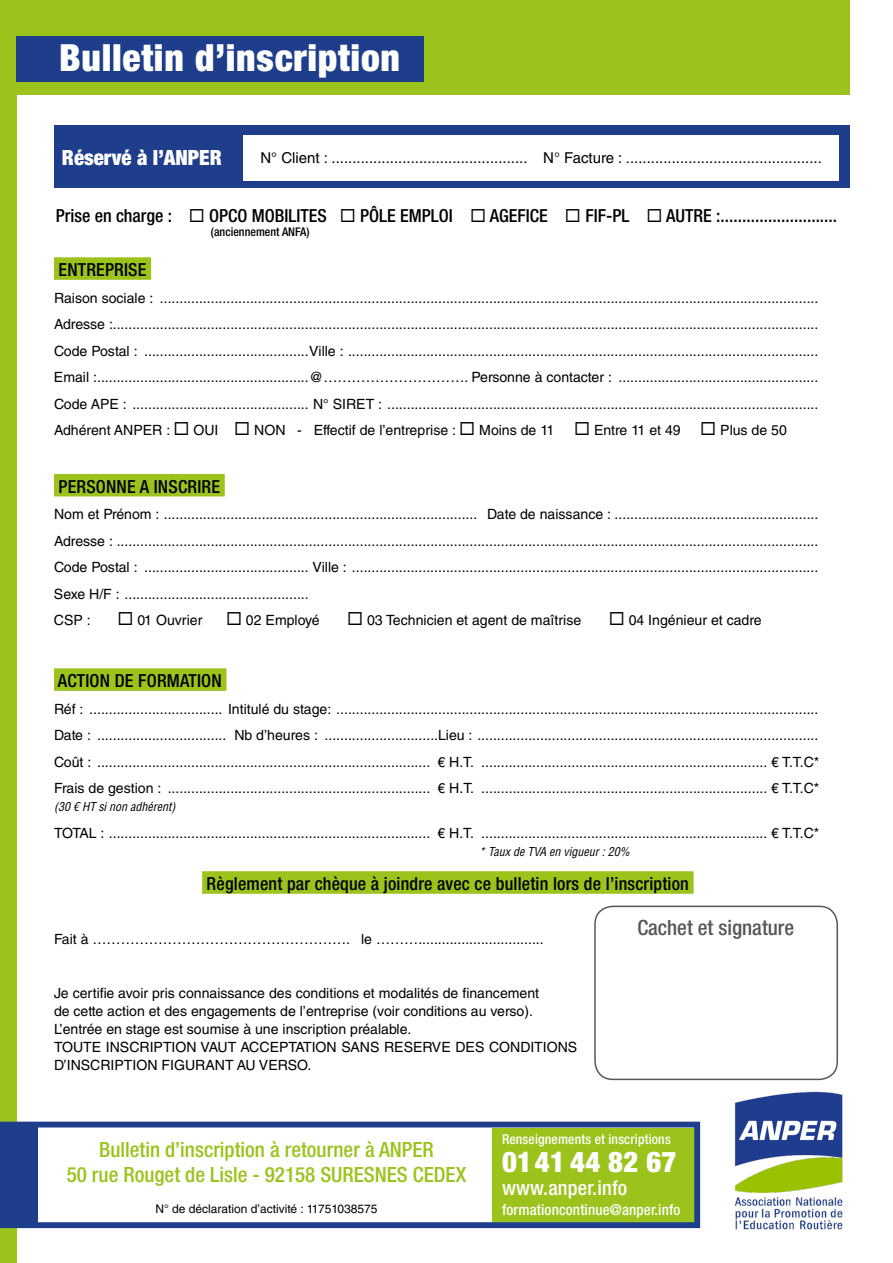
<style>
.page{position:relative;width:893px;height:1263px;background:#fff}
.page>*{position:absolute;margin:0;border:0;box-sizing:border-box;transform-origin:0 0}
.t1{font:900 condensed 37.5px "Helvetica Neue";letter-spacing:.02em;color:#fff}
.t2{font:900 condensed 28.65px "Helvetica Neue";letter-spacing:.01em;color:#fff}
.t3{font:500 condensed 21px/25.2px "Helvetica Neue";color:#9bc31c;text-align:center}
.t4{font:500 condensed 21px "Helvetica Neue";color:#575756}
.t5{font:900 condensed 21px "Helvetica Neue";color:#fff}
.t6{font:500 condensed 20.4px "Helvetica Neue";letter-spacing:.01em;color:#fff}
.t7{font:500 condensed 18px "Helvetica Neue";letter-spacing:.01em;color:#000}
.t8{font:15px "Helvetica LT Std";color:#000}
.t9{font:500 condensed 15px "Helvetica Neue";letter-spacing:.01em;color:#fff}
.t10{font:14.1px/26.5px "Helvetica LT Std";color:#000;text-align:justify}
.t11{font:500 condensed 13.65px "Helvetica Neue";letter-spacing:.01em;color:#fff}
.t12{font:italic condensed 12px "Helvetica LT Std";color:#000}
.t13{font:12px "Helvetica LT Std";color:#000}
.t14{font:500 condensed 12px "Helvetica Neue";color:#000}
</style>
<div class="page">
<div style="left:0;top:0;width:849px;height:94px;background:#9bc31c"></div>
<div style="left:0;top:0;width:16px;height:1263px;background:#9bc31c"></div>
<img style="left:734px;top:1091px;width:109px;height:139px">
<div style="left:16px;top:37px;width:407px;height:45px;background:#1e3e8c"></div>
<div style="left:54px;top:125px;width:795px;height:62px;background:#1e3e8c"></div>
<div style="left:54px;top:257px;width:97px;height:23px;background:#9bc31c"></div>
<div style="left:54px;top:474px;width:171px;height:22px;background:#9bc31c"></div>
<div style="left:54px;top:668px;width:172px;height:23px;background:#9bc31c"></div>
<div style="left:202px;top:871px;width:492px;height:23px;background:#9bc31c"></div>
<div style="left:243px;top:135px;width:596px;height:45px;background:#fff"></div>
<div style="left:594px;top:906px;width:244px;height:174px;border:2px solid #575756;border-radius:18px"></div>
<div style="left:492px;top:1128px;width:203px;height:97px;background:#9bc31c"></div>
<div style="left:0;top:1121px;width:700px;height:107px;border:6px solid #1e3e8c"></div>
<div style="left:0;top:1123px;width:38px;height:105px;background:#1e3e8c"></div>
<h1 class="t1" style="left:59px;top:35px;width:342px">Bulletin d’inscription</h1>
<h3 class="t5" style="left:62px;top:145px;width:161px">Réservé à l’ANPER</h3>
<p class="t8" style="left:260px;top:149px;width:563px">N° Client : ............................................... N° Facture : ...............................................</p>
<p class="t7" style="left:56px;top:205px;width:783px">Prise en charge : ◻ OPCO MOBILITES ◻ PÔLE EMPLOI ◻ AGEFICE ◻ FIF-PL ◻ AUTRE :...........................</p>
<p class="t14" style="left:211px;top:224px;width:100px">(anciennement ANFA)</p>
<p class="t7" style="left:58px;top:259px;width:89px">ENTREPRISE</p>
<p class="t10" style="left:54px;top:284px;width:766px">Raison sociale : ........................................................................................................................................................................<br>Adresse :....................................................................................................................................................................................<br>Code Postal : ..........................................Ville : ........................................................................................................................<br>Email :......................................................@…………………………. Personne à contacter : ...................................................<br>Code APE : ............................................. N° SIRET : ..............................................................................................................<br>Adhérent ANPER : ◻ OUI ◻ NON - Effectif de l’entreprise : ◻ Moins de 11 ◻ Entre 11 et 49 ◻ Plus de 50</p>
<p class="t7" style="left:58px;top:476px;width:163px">PERSONNE A INSCRIRE</p>
<p class="t10" style="left:54px;top:501px;width:766px;text-align:left">Nom et Prénom : ................................................................................ Date de naissance : ....................................................<br>Adresse : ...................................................................................................................................................................................<br>Code Postal : .......................................... Ville : .......................................................................................................................<br>Sexe H/F : ...............................................<br>CSP :</p>
<p class="t10" style="left:118px;top:607px;width:86px">◻ 01 Ouvrier</p>
<p class="t10" style="left:226px;top:607px;width:95px">◻ 02 Employé</p>
<p class="t10" style="left:347px;top:607px;width:236px">◻ 03 Technicien et agent de maîtrise</p>
<p class="t10" style="left:609px;top:607px;width:154px">◻ 04 Ingénieur et cadre</p>
<p class="t7" style="left:58px;top:670px;width:165px">ACTION DE FORMATION</p>
<p class="t10" style="left:54px;top:695px;width:767px">Réf : .................................. Intitulé du stage: ...........................................................................................................................<br>Date : ................................. Nb d’heures : .............................Lieu : .......................................................................................<br>Coût : ..................................................................................... € H.T. ......................................................................... € T.T.C* Frais de gestion : ................................................................... € H.T. ......................................................................... € T.T.C*</p>
<p class="t12" style="left:54px;top:799px;width:123px">(30 € HT si non adhérent)</p>
<p class="t10" style="left:54px;top:819px;width:767px">TOTAL : .................................................................................. € H.T. ......................................................................... € T.T.C*</p>
<p class="t12" style="left:479px;top:844px;width:152px">* Taux de TVA en vigueur : 20%</p>
<p class="t7" style="left:207px;top:873px;width:484px">Règlement par chèque à joindre avec ce bulletin lors de l’inscription</p>
<p class="t10" style="left:54px;top:926px;width:491px">Fait à ………………………………………………. le ………................................</p>
<p class="t10" style="left:54px;top:984px;width:525px;line-height:18px;text-align:left">Je certifie avoir pris connaissance des conditions et modalités de financement<br>de cette action et des engagements de l’entreprise (voir conditions au verso).<br>L’entrée en stage est soumise à une inscription préalable.<br>TOUTE INSCRIPTION VAUT ACCEPTATION SANS RESERVE DES CONDITIONS D’INSCRIPTION FIGURANT AU VERSO.</p>
<h3 class="t4" style="left:637px;top:915px;width:158px">Cachet et signature</h3>
<h3 class="t3" style="left:67px;top:1136px;width:401px">Bulletin d’inscription à retourner à ANPER<br>50 rue Rouget de Lisle - 92158 SURESNES CEDEX</h3>
<p class="t13" style="left:155px;top:1201px;width:224px">N° de déclaration d’activité : 11751038575</p>
<p class="t11" style="left:502px;top:1131px;width:170px">Renseignements et inscriptions</p>
<h2 class="t2" style="left:502px;top:1144px;width:176px">01 41 44 82 67</h2>
<h3 class="t6" style="left:502px;top:1175px;width:127px">www.anper.info</h3>
<p class="t9" style="left:502px;top:1201px;width:180px">formationcontinue@anper.info</p>
</div>
